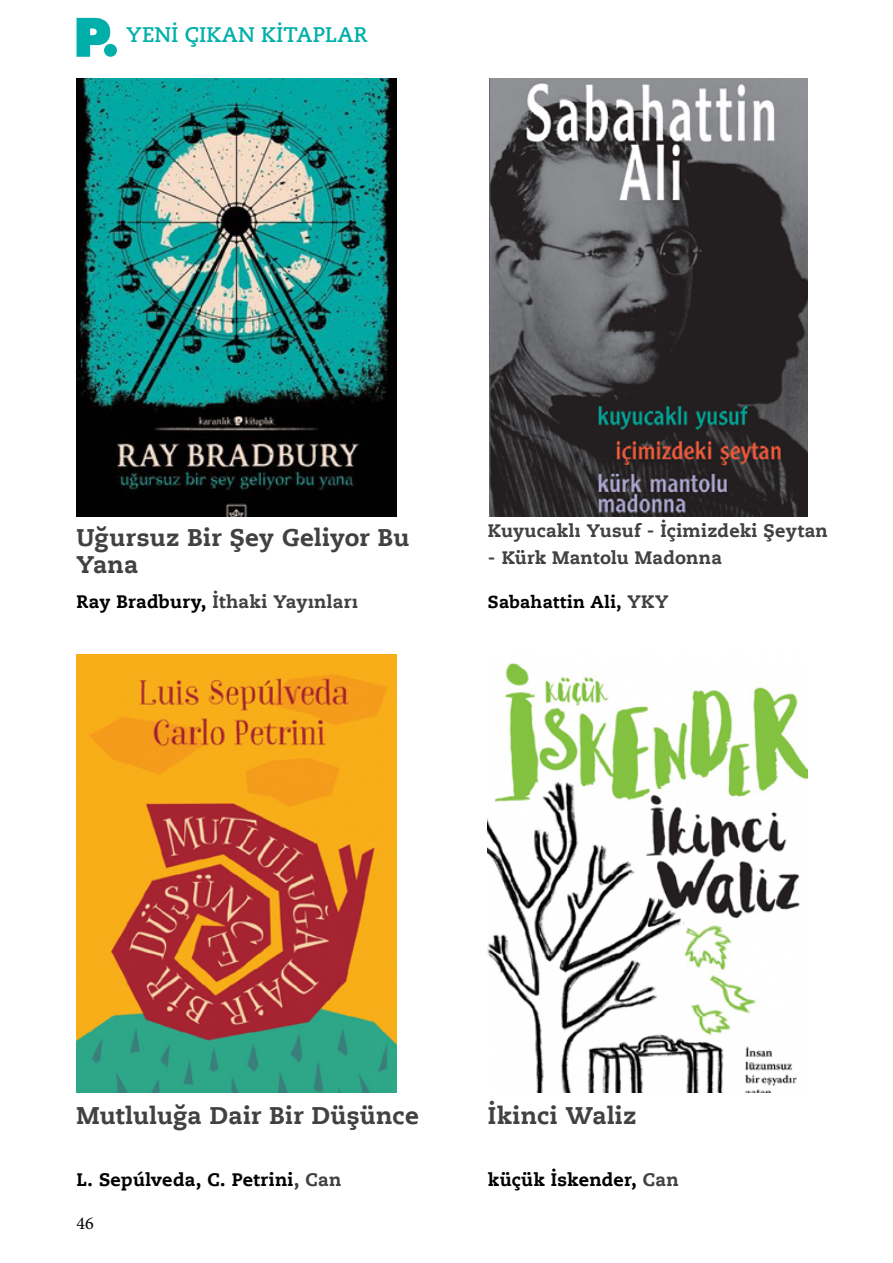
<style>
.page{position:relative;width:893px;height:1263px;background:#fff}
.page>*{position:absolute;margin:0;border:0;box-sizing:border-box;transform-origin:0 0}
.t1{font:700 24px/26.8px "Caecilia LT Std Roman";letter-spacing:.01em;color:#414042}
.t2{font:300 21px "Caecilia LT Std";letter-spacing:.005em;color:#00afaa}
.t3{font:700 18px "Caecilia LT Std Roman";letter-spacing:.01em;color:#414042}
.t4{font:700 18px "Caecilia LT Std Roman";letter-spacing:.01em;color:#000}
.t5{font:18px "Minion Pro";color:#000}
.t6{font:700 17.25px "Caecilia LT Std Roman";letter-spacing:.015em;color:#000}
.s1{color:#000}
.s2{font-size:18px;color:#414042}
.s3{color:#414042}
</style>
<div class="page">
<img style="left:77px;top:79px;width:319px;height:438px">
<img style="left:489px;top:78px;width:319px;height:438px">
<img style="left:488px;top:663px;width:320px;height:430px">
<img style="left:77px;top:655px;width:319px;height:438px">
<svg style="left:77px;top:18px;width:33px;height:39px"></svg>
<div style="left:104px;top:44px;width:13px;height:13px;background:#00afaa;border-radius:50%"></div>
<p class="t2" style="left:126px;top:22px;width:242px">YENİ ÇIKAN KİTAPLAR</p>
<h1 class="t1" style="left:77px;top:524px;width:334px">Uğursuz Bir Şey Geliyor Bu<br>Yana</h1>
<p class="t3" style="left:77px;top:590px;width:283px"><span class="s1">Ray Bradbury,</span> İthaki Yayınları</p>
<p class="t3" style="left:488px;top:519px;width:341px">Kuyucaklı Yusuf - İçimizdeki Şeytan</p>
<p class="t3" style="left:488px;top:546px;width:236px">- Kürk Mantolu Madonna</p>
<p class="t6" style="left:488px;top:591px;width:182px">Sabahattin Ali, <span class="s2">YKY</span></p>
<h1 class="t1" style="left:77px;top:1102px;width:344px">Mutluluğa Dair Bir Düşünce</h1>
<p class="t4" style="left:77px;top:1168px;width:266px">L. Sepúlveda, C. Petrini<span class="s3">, Can</span></p>
<p class="t5" style="left:77px;top:1211px;width:19px">46</p>
<h1 class="t1" style="left:488px;top:1102px;width:150px">İkinci Waliz</h1>
<p class="t4" style="left:488px;top:1168px;width:192px">küçük İskender, <span class="s3">Can</span></p>
</div>
